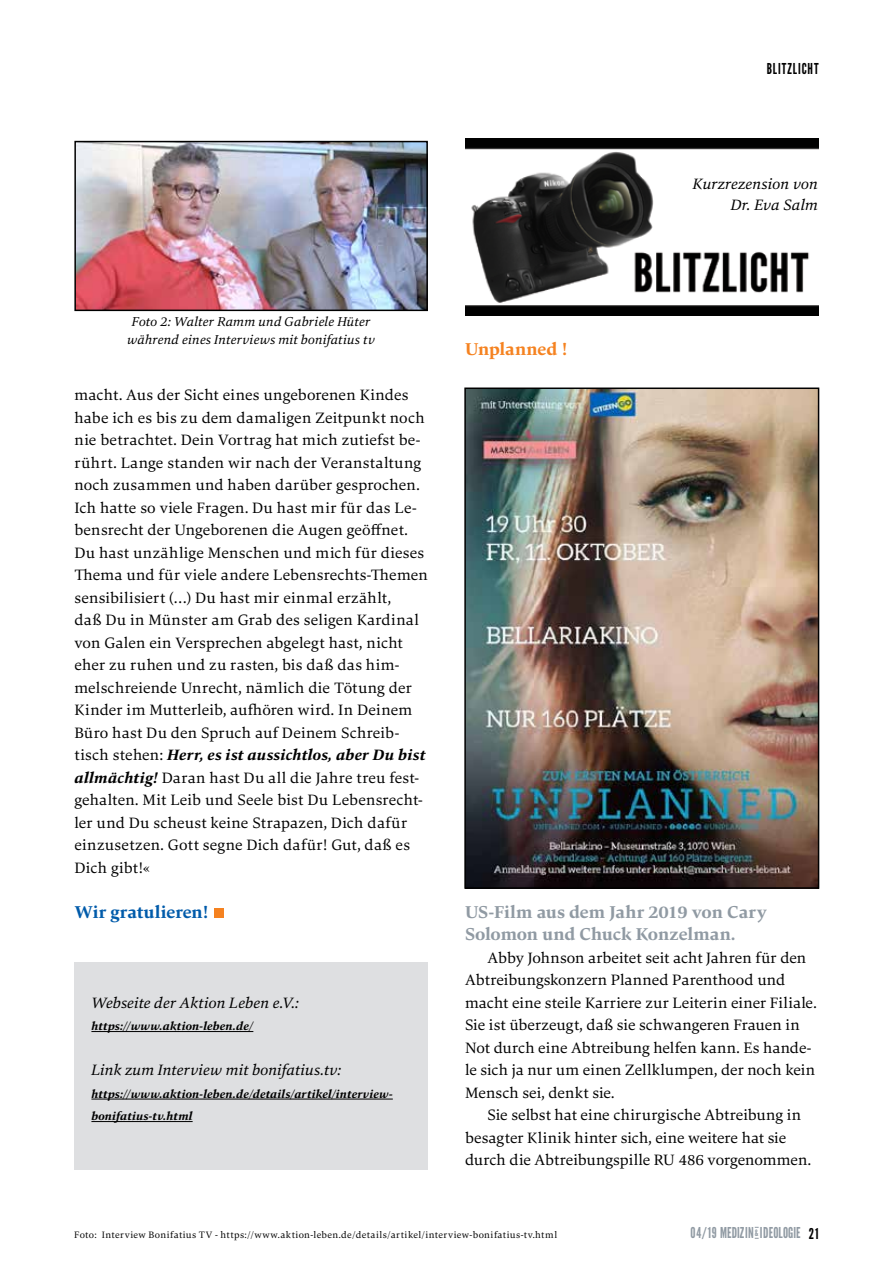
<style>
.page{position:relative;width:893px;height:1263px;background:#fff}
.page>*{position:absolute;margin:0;border:0;box-sizing:border-box;transform-origin:0 0}
.t1{font:86.7px "League Gothic";color:#f58220}
.t2{font:700 18px/22.5px "Carat";letter-spacing:-.01em;color:#909aa3}
.t3{font:700 18px "Carat";color:#005baa}
.t4{font:700 18px "Carat";letter-spacing:-.01em;color:#f58220}
.t5{font:15.75px/22.5px "Carat";letter-spacing:.01em;color:#000}
.t6{font:italic 15.75px/21px "Carat";color:#000;text-align:right}
.t7{font:15px "League Gothic";letter-spacing:.01em;color:#909aa3;scale:.96 1}
.t8{font:15px "League Gothic";letter-spacing:.07em;color:#000;scale:.96 1}
.t9{font:italic 13.5px/18px "Carat";letter-spacing:.005em;color:#000;text-align:center}
.t10{font:italic 700 12px/22.5px "Carat";letter-spacing:.015em;color:#000}
.t11{font:9.75px "Carat";letter-spacing:.04em;color:#000}
.s1{font-weight:700;font-style:italic}
.s2{font-size:14.85px;color:#000}
</style>
<div class="page">
<img style="left:77px;top:144px;width:348px;height:164px">
<div style="left:74px;top:141px;width:354px;height:170px;border:2px solid #000"></div>
<div style="left:74px;top:963px;width:354px;height:207px;background:#dedfe1"></div>
<hr style="left:91px;top:1031px;width:162px;height:1px;background:#000">
<hr style="left:91px;top:1099px;width:302px;height:1px;background:#000">
<hr style="left:91px;top:1121px;width:102px;height:1px;background:#000">
<img style="left:465px;top:139px;width:353px;height:176px">
<img style="left:467px;top:390px;width:349px;height:496px">
<div style="left:464px;top:387px;width:355px;height:502px;border:2px solid #000"></div>
<p class="t8" style="left:767px;top:60px;width:55px">BLITZLICHT</p>
<p class="t6" style="left:693px;top:173px;width:127px">Kurzrezension von<br>Dr. Eva Salm</p>
<p class="t9" style="left:127px;top:312px;width:249px">Foto 2: Walter Ramm und Gabriele Hüter während eines Interviews mit bonifatius tv</p>
<p class="t5" style="left:74px;top:384px;width:355px">macht. Aus der Sicht eines ungeborenen Kindes habe ich es bis zu dem damaligen Zeitpunkt noch nie betrachtet. Dein Vortrag hat mich zutiefst be&shy;rührt. Lange standen wir nach der Veranstaltung noch zusammen und haben darüber gesprochen.<br>Ich hatte so viele Fragen. Du hast mir für das Le&shy;bensrecht der Ungeborenen die Augen geöffnet.<br>Du hast unzählige Menschen und mich für dieses Thema und für viele andere Lebensrechts-Themen sensibilisiert (…) Du hast mir einmal erzählt,<br>daß Du in Münster am Grab des seligen Kardinal von Galen ein Versprechen abgelegt hast, nicht eher zu ruhen und zu rasten, bis daß das him&shy;melschreiende Unrecht, nämlich die Tötung der Kinder im Mutterleib, aufhören wird. In Deinem Büro hast Du den Spruch auf Deinem Schreib&shy;tisch stehen: <span class="s1">Herr, es ist aussichtlos, aber Du bist allmächtig!</span> Daran hast Du all die Jahre treu fest&shy;gehalten. Mit Leib und Seele bist Du Lebensrecht&shy;ler und Du scheust keine Strapazen, Dich dafür einzusetzen. Gott segne Dich dafür! Gut, daß es Dich gibt!«</p>
<p class="t3" style="left:74px;top:900px;width:135px">Wir gratulieren!</p>
<h1 class="t1" style="left:212px;top:835px;width:15px">.</h1>
<p class="t6" style="left:91px;top:992px;width:209px">Webseite der Aktion Leben e.V.:</p>
<p class="t10" style="left:91px;top:1015px;width:163px">https://www.aktion-leben.de/</p>
<p class="t6" style="left:91px;top:1059px;width:251px">Link zum Interview mit bonifatius.tv:</p>
<p class="t10" style="left:91px;top:1082px;width:303px">https://www.aktion-leben.de/details/artikel/interview&shy;bonifatius-tv.html</p>
<p class="t4" style="left:465px;top:337px;width:104px">Unplanned !</p>
<p class="t2" style="left:465px;top:900px;width:303px">US-Film aus dem Jahr 2019 von Cary<br>Solomon und Chuck Konzelman.</p>
<p class="t5" style="left:465px;top:946px;width:353px;text-indent:23px">Abby Johnson arbeitet seit acht Jahren für den Abtreibungskonzern Planned Parenthood und macht eine steile Karriere zur Leiterin einer Filiale.<br>Sie ist überzeugt, daß sie schwangeren Frauen in Not durch eine Abtreibung helfen kann. Es hande&shy;le sich ja nur um einen Zellklumpen, der noch kein Mensch sei, denkt sie.</p>
<p class="t5" style="left:465px;top:1104px;width:348px;text-indent:23px">Sie selbst hat eine chirurgische Abtreibung in besagter Klinik hinter sich, eine weitere hat sie durch die Abtreibungspille RU 486 vorgenommen.</p>
<p class="t11" style="left:74px;top:1228px;width:484px">Foto: Interview Bonifatius TV - https://www.aktion-leben.de/details/artikel/interview-bonifatius-tv.html</p>
<p class="t7" style="left:690px;top:1224px;width:135px">04/19 MEDIZIN<sup>&amp;</sup> IDEOLOGIE <span class="s2">21</span></p>
</div>
